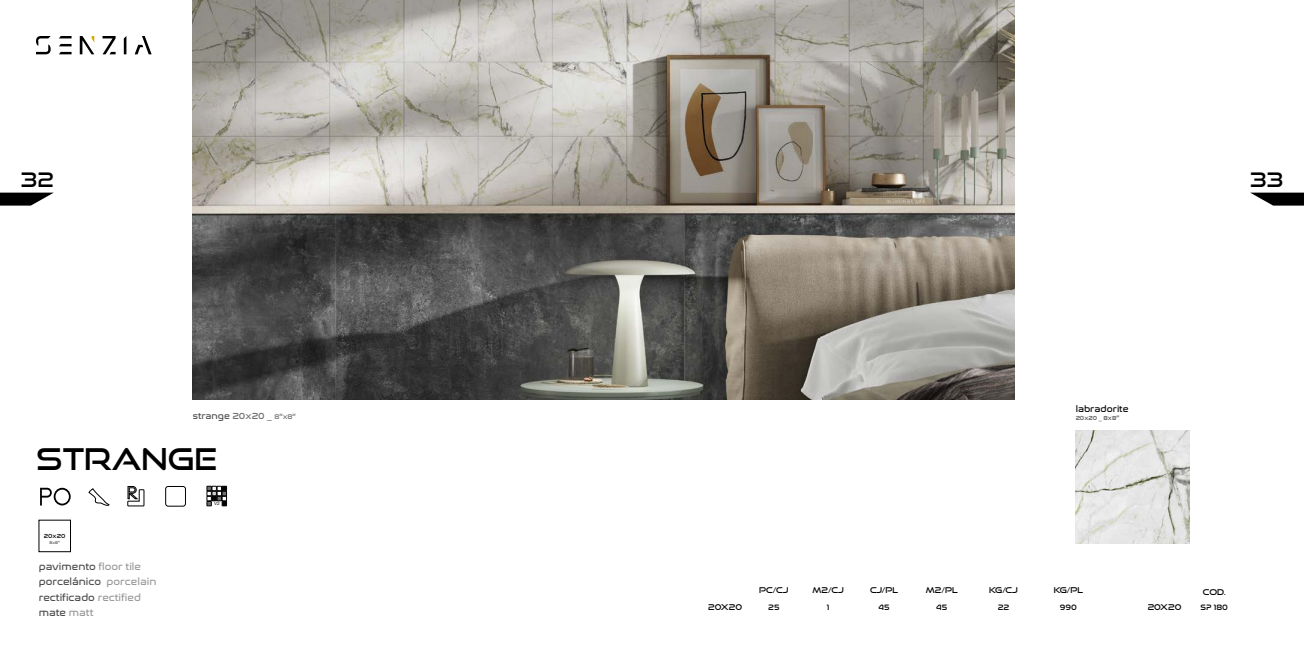
<style>
.page{position:relative;width:1304px;height:652px;background:#fff}
.page>*{position:absolute;margin:0;border:0;box-sizing:border-box;transform-origin:0 0}
.t1{font:30px "Good Times Rg";color:#000}
.t2{font:20px "Good Times Rg";color:#000}
.t3{font:10px/15.4px "Nasalization Rg";color:#4d4d4d}
.t4{font:9px "Nasalization Rg";color:#4d4d4d}
.t5{font:9px "Nasalization Rg";color:#000}
.t6{font:8px "Good Times Rg";color:#000}
.t7{font:8px "Nasalization Rg";color:#000}
.t8{font:6px "Nasalization Rg";color:#4d4d4d}
.t9{font:6px "Nasalization Rg";letter-spacing:-.01em;color:#000}
.t10{font:4.5px "Arial";color:#000}
.t11{font:4px "Nasalization Rg";color:#4d4d4d}
.s1{color:#706f6f}
.s2{font-size:7px;color:#706f6f}
.s3{color:#999}
</style>
<div class="page">
<div style="left:39px;top:520px;width:32px;height:32px;border:1px solid #000"></div>
<div style="left:165px;top:486px;width:21px;height:20px;border:1px solid #000;border-radius:3px"></div>
<svg style="left:207px;top:486px;width:20px;height:20px"></svg>
<svg style="left:40px;top:488px;width:31px;height:18px"></svg>
<svg style="left:88px;top:489px;width:21px;height:17px"></svg>
<svg style="left:127px;top:486px;width:17px;height:20px"></svg>
<svg style="left:0;top:193px;width:53px;height:13px"></svg>
<svg style="left:124px;top:36px;width:2px;height:18px"></svg>
<svg style="left:59px;top:36px;width:13px;height:2px"></svg>
<svg style="left:59px;top:44px;width:13px;height:2px"></svg>
<svg style="left:59px;top:52px;width:13px;height:2px"></svg>
<svg style="left:80px;top:36px;width:14px;height:18px"></svg>
<svg style="left:36px;top:36px;width:15px;height:18px"></svg>
<svg style="left:135px;top:36px;width:17px;height:18px"></svg>
<svg style="left:103px;top:36px;width:13px;height:18px"></svg>
<img style="left:193px;top:0;width:822px;height:400px">
<img style="left:1076px;top:430px;width:113px;height:114px">
<svg style="left:1251px;top:193px;width:53px;height:13px"></svg>
<h2 class="t2" style="left:21px;top:167px;width:35px">32</h2>
<p class="t4" style="left:193px;top:408px;width:105px">strange <span class="s1">20x20 _</span> <span class="s2">8”x8”</span></p>
<h1 class="t1" style="left:36px;top:441px;width:182px">STRANGE</h1>
<p class="t9" style="left:44px;top:531px;width:23px">20x20</p>
<p class="t11" style="left:50px;top:539px;width:12px">8x8”</p>
<p class="t3" style="left:39px;top:557px;width:104px">pavimento <span class="s3">floor tile</span></p>
<p class="t3" style="left:39px;top:588px;width:104px">rectificado <span class="s3">rectified </span>mate <span class="s3">matt</span></p>
<p class="t3" style="left:39px;top:572px;width:119px">porcelánico <span class="s3">porcelain</span></p>
<p class="t10" style="left:214px;top:500px;width:7px">V2</p>
<h2 class="t2" style="left:1250px;top:167px;width:35px">33</h2>
<p class="t5" style="left:1076px;top:401px;width:54px">labradorite</p>
<p class="t8" style="left:1076px;top:413px;width:45px">20x20 _ 8x8”</p>
<p class="t6" style="left:759px;top:585px;width:31px">PC/CJ</p>
<p class="t6" style="left:813px;top:585px;width:33px">M2/CJ</p>
<p class="t6" style="left:870px;top:585px;width:30px">CJ/PL</p>
<p class="t6" style="left:926px;top:585px;width:33px">M2/PL</p>
<p class="t6" style="left:989px;top:585px;width:30px">KG/CJ</p>
<p class="t6" style="left:1054px;top:585px;width:31px">KG/PL</p>
<p class="t6" style="left:708px;top:603px;width:35px">20X20</p>
<p class="t7" style="left:768px;top:600px;width:13px">25</p>
<p class="t7" style="left:827px;top:600px;width:4px">1</p>
<p class="t7" style="left:878px;top:600px;width:13px">45</p>
<p class="t7" style="left:936px;top:600px;width:13px">45</p>
<p class="t7" style="left:998px;top:600px;width:13px">22</p>
<p class="t7" style="left:1060px;top:600px;width:19px">990</p>
<p class="t6" style="left:1203px;top:588px;width:25px">COD.</p>
<p class="t6" style="left:1148px;top:602px;width:35px">20X20</p>
<p class="t7" style="left:1200px;top:600px;width:29px">SP 180</p>
</div>
